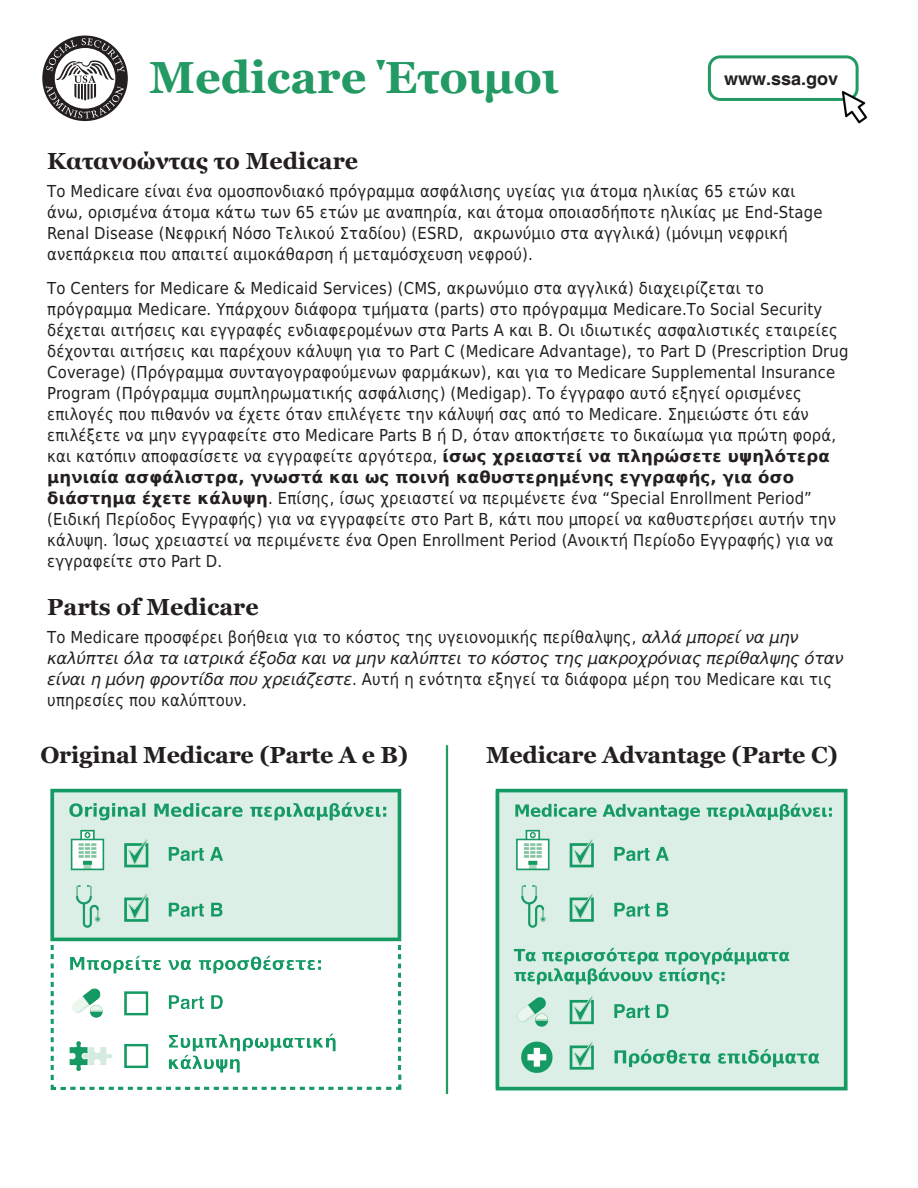
<style>
.page{position:relative;width:918px;height:1188px;background:#fff}
.page>*{position:absolute;margin:0;border:0;box-sizing:border-box;transform-origin:0 0}
.t1{font:700 45px "Georgia";color:#239963}
.t2{font:700 23.25px "Georgia";letter-spacing:-.01em;color:#231f20}
.t3{font:700 18px "Helvetica";color:#231f20}
.t4{font:16.5px/21px "DejaVu Sans Condensed";letter-spacing:.01em;color:#231f20}
.s1{font-family:"DejaVu Sans";font-weight:700}
.s2{font-family:"DejaVu Sans";font-style:italic}
</style>
<div class="page">
<hr style="left:446px;top:745px;width:2px;height:349px;background:#239963">
<svg style="left:41px;top:34px;width:88px;height:88px"></svg>
<svg style="left:42px;top:36px;width:86px;height:85px"></svg>
<svg style="left:46px;top:38px;width:79px;height:80px"></svg>
<div style="left:708px;top:55px;width:151px;height:46px;border:3px solid #239963;border-radius:11px"></div>
<img style="left:841px;top:90px;width:27px;height:33px">
<img style="left:50px;top:788px;width:352px;height:302px">
<img style="left:495px;top:788px;width:353px;height:303px">
<h1 class="t1" style="left:149px;top:49px;width:410px">Medicare Έτοιμοι</h1>
<p class="t3" style="left:724px;top:67px;width:116px">www.ssa.gov</p>
<h1 class="t2" style="left:47px;top:146px;width:312px">Κατανοώντας το Medicare</h1>
<p class="t4" style="left:47px;top:180px;width:777px">Το Medicare είναι ένα ομοσπονδιακό πρόγραμμα ασφάλισης υγείας για άτομα ηλικίας 65 ετών και άνω, ορισμένα άτομα κάτω των 65 ετών με αναπηρία, και άτομα οποιασδήποτε ηλικίας με End-Stage Renal Disease (Νεφρική Νόσο Τελικού Σταδίου) (ESRD, ακρωνύμιο στα αγγλικά) (μόνιμη νεφρική ανεπάρκεια που απαιτεί αιμοκάθαρση ή μεταμόσχευση νεφρού).</p>
<p class="t4" style="left:47px;top:277px;width:803px">Το Centers for Medicare &amp; Medicaid Services) (CMS, ακρωνύμιο στα αγγλικά) διαχειρίζεται το πρόγραμμα Medicare. Υπάρχουν διάφορα τμήματα (parts) στο πρόγραμμα Medicare.Το Social Security δέχεται αιτήσεις και εγγραφές ενδιαφερομένων στα Parts A και B. Οι ιδιωτικές ασφαλιστικές εταιρείες δέχονται αιτήσεις και παρέχουν κάλυψη για το Part C (Medicare Advantage), το Part D (Prescription Drug Coverage) (Πρόγραμμα συνταγογραφούμενων φαρμάκων), και για το Medicare Supplemental Insurance Program (Πρόγραμμα συμπληρωματικής ασφάλισης) (Medigap). Το έγγραφο αυτό εξηγεί ορισμένες επιλογές που πιθανόν να έχετε όταν επιλέγετε την κάλυψή σας από το Medicare. Σημειώστε ότι εάν επιλέξετε να μην εγγραφείτε στο Medicare Parts B ή D, όταν αποκτήσετε το δικαίωμα για πρώτη φορά, και κατόπιν αποφασίσετε να εγγραφείτε αργότερα, <span class="s1">ίσως χρειαστεί να πληρώσετε υψηλότερα μηνιαία ασφάλιστρα, γνωστά και ως ποινή καθυστερημένης εγγραφής, για όσο διάστημα έχετε κάλυψη</span>. Επίσης, ίσως χρειαστεί να περιμένετε ένα “Special Enrollment Period” (Ειδική Περίοδος Εγγραφής) για να εγγραφείτε στο Part Β, κάτι που μπορεί να καθυστερήσει αυτήν την κάλυψη. Ίσως χρειαστεί να περιμένετε ένα Open Enrollment Period (Ανοικτή Περίοδο Εγγραφής) για να εγγραφείτε στο Part D.</p>
<h1 class="t2" style="left:47px;top:592px;width:213px">Parts of Medicare</h1>
<p class="t4" style="left:47px;top:626px;width:798px">Το Medicare προσφέρει βοήθεια για το κόστος της υγειονομικής περίθαλψης, <span class="s2">αλλά μπορεί να μην καλύπτει όλα τα ιατρικά έξοδα και να μην καλύπτει το κόστος της μακροχρόνιας περίθαλψης όταν είναι η μόνη φροντίδα που χρειάζεστε</span>. Αυτή η ενότητα εξηγεί τα διάφορα μέρη του Medicare και τις υπηρεσίες που καλύπτουν.</p>
<h2 class="t2" style="left:40px;top:740px;width:369px">Original Medicare (Parte A e B)</h2>
<h2 class="t2" style="left:486px;top:740px;width:353px">Medicare Advantage (Parte C)</h2>
</div>
